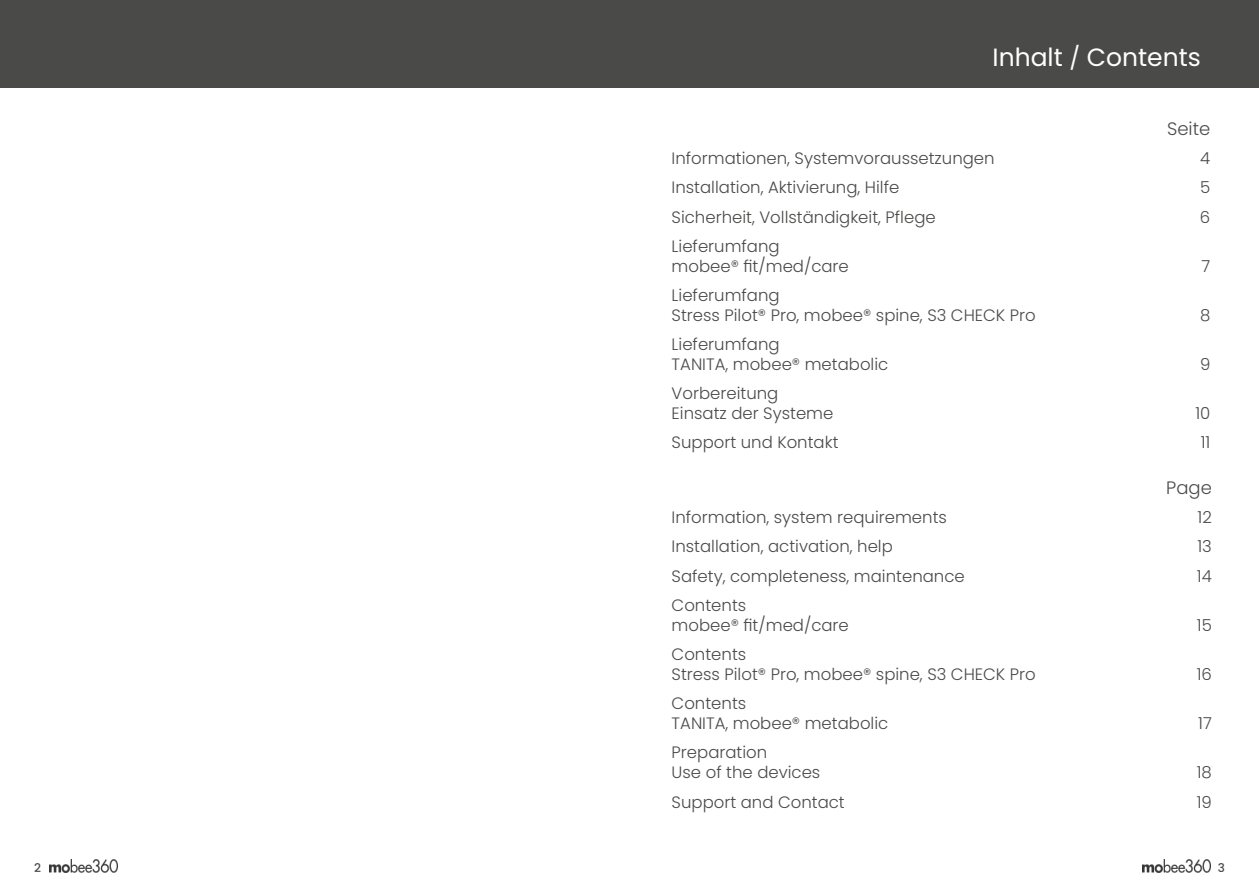
<style>
.page{position:relative;width:1259px;height:893px;background:#fff}
.page>*{position:absolute;margin:0;border:0;box-sizing:border-box;transform-origin:0 0}
.t1{font:25.05px "Poppins";color:#fff}
.t2{font:18px "Poppins";color:#fff}
.t3{font:300 18px "Poppins";color:#4a4a49}
.t4{font:300 16.5px/19.8px "Poppins";color:#4a4a49}
.t5{font:500 12px "Poppins";color:#4a4a49}
.s1{font-size:22.5px}
</style>
<div class="page">
<img style="left:1142px;top:860px;width:68px;height:12px">
<img style="left:49px;top:860px;width:68px;height:12px">
<div style="left:0;top:0;width:1259px;height:88px;background:#4a4a49"></div>
<h1 class="t1" style="left:992px;top:43px;width:210px">Inhalt <span class="s1">/</span> Contents</h1>
<p class="t2" style="left:994px;top:45px;width:222px">Systemvoraussetzungen</p>
<p class="t3" style="left:1167px;top:118px;width:45px">Seite</p>
<p class="t4" style="left:671px;top:148px;width:324px">Informationen, Systemvoraussetzungen</p>
<p class="t4" style="left:1200px;top:148px;width:12px">4</p>
<p class="t4" style="left:671px;top:178px;width:229px">Installation, Aktivierung, Hilfe</p>
<p class="t4" style="left:1200px;top:178px;width:12px">5</p>
<p class="t4" style="left:671px;top:207px;width:266px">Sicherheit, Vollständigkeit, Pflege</p>
<p class="t4" style="left:1200px;top:207px;width:12px">6</p>
<p class="t4" style="left:671px;top:236px;width:179px">Lieferumfang mobee® fit/med/care</p>
<p class="t4" style="left:1201px;top:256px;width:10px">7</p>
<p class="t4" style="left:671px;top:285px;width:365px">Lieferumfang<br>Stress Pilot® Pro, mobee® spine, S3 CHECK Pro</p>
<p class="t4" style="left:671px;top:335px;width:218px">Lieferumfang<br>TANITA, mobee® metabolic</p>
<p class="t4" style="left:671px;top:384px;width:163px">Vorbereitung<br>Einsatz der Systeme</p>
<p class="t4" style="left:1200px;top:305px;width:12px">8</p>
<p class="t4" style="left:1200px;top:354px;width:12px">9</p>
<p class="t4" style="left:1195px;top:403px;width:16px">10</p>
<p class="t4" style="left:671px;top:433px;width:168px">Support und Kontakt</p>
<p class="t4" style="left:1200px;top:433px;width:11px">11</p>
<p class="t3" style="left:1166px;top:477px;width:47px">Page</p>
<p class="t4" style="left:671px;top:507px;width:277px">Information, system requirements</p>
<p class="t4" style="left:1197px;top:507px;width:16px">12</p>
<p class="t4" style="left:671px;top:537px;width:223px">Installation, activation, help</p>
<p class="t4" style="left:1197px;top:537px;width:16px">13</p>
<p class="t4" style="left:671px;top:566px;width:295px">Safety, completeness, maintenance</p>
<p class="t4" style="left:1197px;top:566px;width:16px">14</p>
<p class="t4" style="left:671px;top:595px;width:179px">Contents<br>mobee® fit/med/care</p>
<p class="t4" style="left:1196px;top:615px;width:16px">15</p>
<p class="t4" style="left:671px;top:644px;width:365px">Contents<br>Stress Pilot® Pro, mobee® spine, S3 CHECK Pro</p>
<p class="t4" style="left:671px;top:694px;width:218px">Contents<br>TANITA, mobee® metabolic</p>
<p class="t4" style="left:671px;top:743px;width:150px">Preparation<br>Use of the devices</p>
<p class="t4" style="left:1196px;top:664px;width:17px">16</p>
<p class="t4" style="left:1198px;top:713px;width:15px">17</p>
<p class="t4" style="left:1196px;top:763px;width:17px">18</p>
<p class="t4" style="left:671px;top:792px;width:175px">Support and Contact</p>
<p class="t4" style="left:1196px;top:792px;width:17px">19</p>
<p class="t5" style="left:34px;top:861px;width:8px">2</p>
<p class="t5" style="left:1217px;top:861px;width:9px">3</p>
</div>
